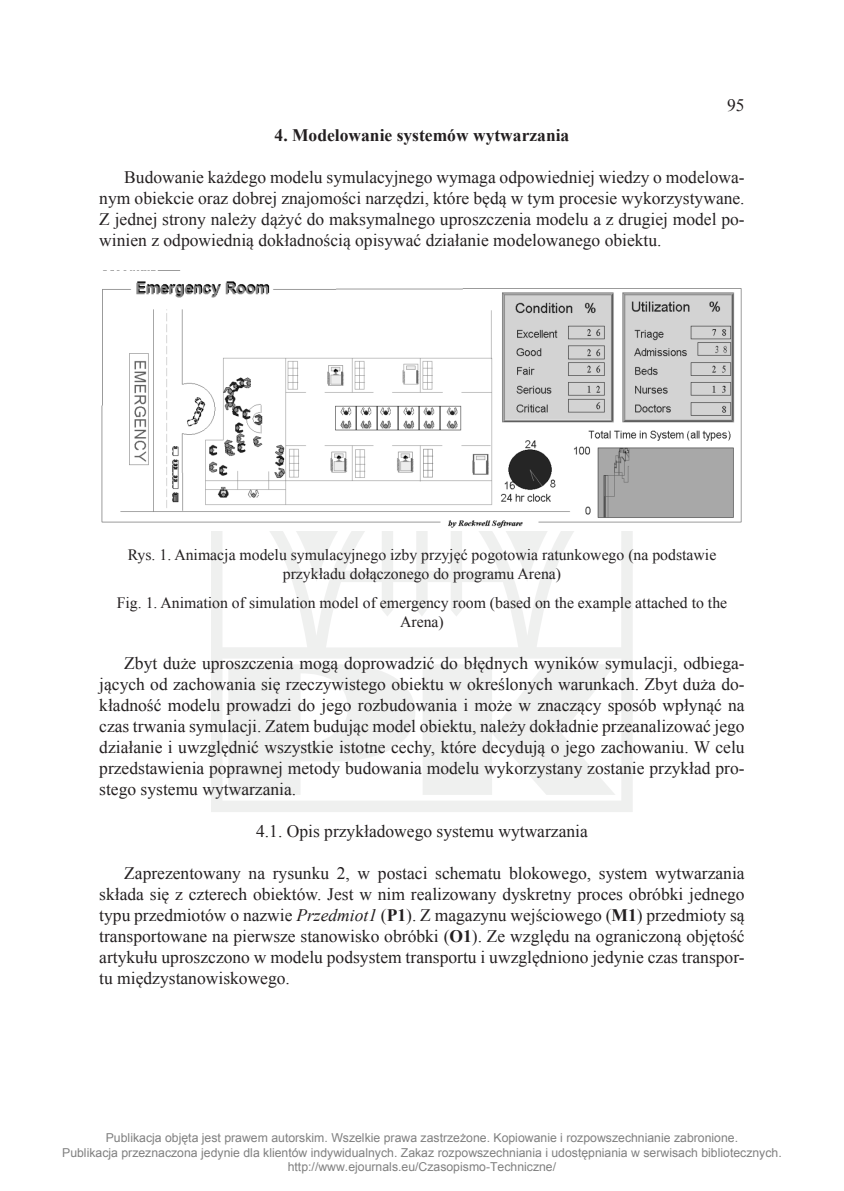
<style>
.page{position:relative;width:844px;height:1191px;background:#fff}
.page>*{position:absolute;margin:0;border:0;box-sizing:border-box;transform-origin:0 0}
.tekst_cz{font:17.5px/21px "Times New Roman";color:#231f20;text-align:justify}
.tytuł_rozdz__1{font:17.5px "Times New Roman";color:#231f20}
.tytuł_rozdz__1-2{font:700 17.5px "Times New Roman";color:#231f20}
.ryc__cz{font:15.75px/18.9px "Times New Roman";color:#231f20;text-align:center}
.t1{font:12.25px/14.7px "Arial";color:#808080;text-align:center}
.s1{font-style:italic}
.s2{font-weight:700}
</style>
<div class="page">
<svg style="left:211px;top:531px;width:421px;height:281px;fill:#f0f1f0"></svg>
<img style="left:101px;top:270px;width:641px;height:258px">
<p class="tekst_cz" style="left:727px;top:95px;width:19px">95</p>
<p class="tytuł_rozdz__1-2" style="left:274px;top:123px;width:296px">4. Modelowanie systemów wytwarzania</p>
<p class="tekst_cz" style="left:99px;top:166px;width:646px;text-indent:25px">Budowanie każdego modelu symulacyjnego wymaga odpowiedniej wiedzy o modelowa&shy;nym obiekcie oraz dobrej znajomości narzędzi, które będą w tym procesie wykorzystywane.<br>Z jednej strony należy dążyć do maksymalnego uproszczenia modelu a z drugiej model po&shy;winien z odpowiednią dokładnością opisywać działanie modelowanego obiektu.</p>
<p class="ryc__cz" style="left:128px;top:544px;width:590px">Rys. 1. Animacja modelu symulacyjnego izby przyjęć pogotowia ratunkowego (na podstawie przykładu dołączonego do programu Arena)</p>
<p class="ryc__cz" style="left:117px;top:593px;width:611px">Fig. 1. Animation of simulation model of emergency room (based on the example attached to the<br>Arena)</p>
<p class="tekst_cz" style="left:99px;top:652px;width:646px;text-indent:25px">Zbyt duże uproszczenia mogą doprowadzić do błędnych wyników symulacji, odbiega&shy;jących od zachowania się rzeczywistego obiektu w określonych warunkach. Zbyt duża do&shy;kładność modelu prowadzi do jego rozbudowania i może w znaczący sposób wpłynąć na czas trwania symulacji. Zatem budując model obiektu, należy dokładnie przeanalizować jego działanie i uwzględnić wszystkie istotne cechy, które decydują o jego zachowaniu. W celu przedstawienia poprawnej metody budowania modelu wykorzystany zostanie przykład pro&shy;stego systemu wytwarzania.</p>
<p class="tytuł_rozdz__1" style="left:256px;top:819px;width:333px">4.1. Opis przykładowego systemu wytwarzania</p>
<p class="tekst_cz" style="left:99px;top:862px;width:646px;text-indent:25px">Zaprezentowany na rysunku 2, w postaci schematu blokowego, system wytwarzania składa się z czterech obiektów. Jest w nim realizowany dyskretny proces obróbki jednego typu przedmiotów o nazwie <span class="s1">Przedmiot1</span> (<span class="s2">P1</span>). Z magazynu wejściowego (<span class="s2">M1</span>) przedmioty są transportowane na pierwsze stanowisko obróbki (<span class="s2">O1</span>). Ze względu na ograniczoną objętość artykułu uproszczono w modelu podsystem transportu i uwzględniono jedynie czas transpor&shy;tu międzystanowiskowego.</p>
<p class="t1" style="left:62px;top:1130px;width:721px">Publikacja objęta jest prawem autorskim. Wszelkie prawa zastrzeżone. Kopiowanie i rozpowszechnianie zabronione.<br>Publikacja przeznaczona jedynie dla klientów indywidualnych. Zakaz rozpowszechniania i udostępniania w serwisach bibliotecznych. http://www.ejournals.eu/Czasopismo-Techniczne/</p>
</div>
